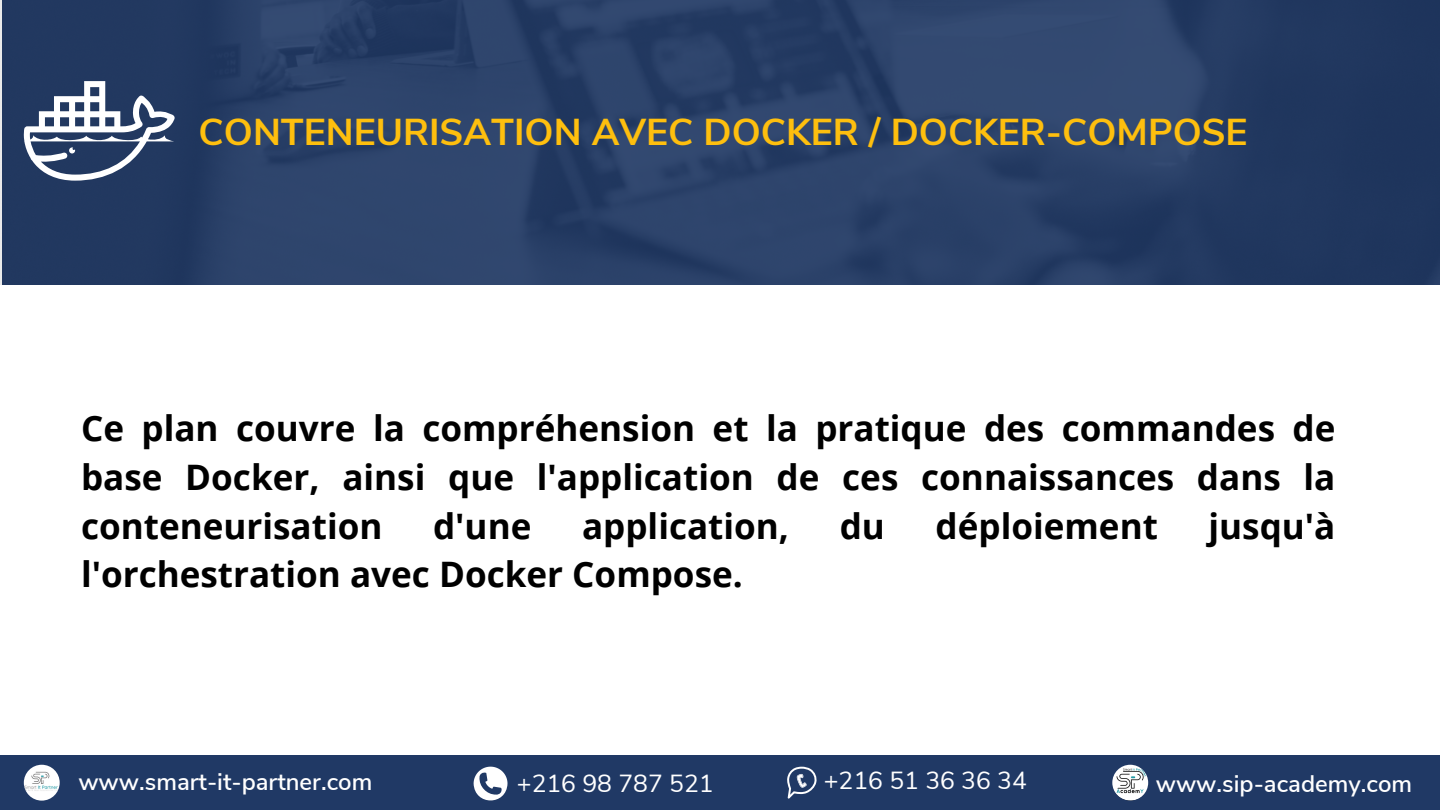
<style>
.page{position:relative;width:1440px;height:810px;background:#fff}
.page>*{position:absolute;margin:0;border:0;box-sizing:border-box;transform-origin:0 0}
.t1{font:700 37.4px "Nunito Sans";color:#febf0e}
.t2{font:700 35.1px/48.8px "Open Sans";color:#000;text-align:justify}
.t3{font:24.7px "Nunito Sans";color:#fff}
.t4{font:600 23.9px "Nunito Sans";color:#fff}
</style>
<div class="page">
<div style="left:0;top:755px;width:1440px;height:55px;background:#203965"></div>
<img style="left:24px;top:765px;width:36px;height:36px;border-radius:50%">
<img style="left:1112px;top:765px;width:36px;height:36px;border-radius:50%">
<svg style="left:787px;top:767px;width:30px;height:32px"></svg>
<svg style="left:474px;top:767px;width:33px;height:34px"></svg>
<img style="left:0;top:0;width:1440px;height:284px">
<svg style="left:24px;top:81px;width:151px;height:100px"></svg>
<p class="t1" style="left:199px;top:107px;width:1051px">CONTENEURISATION AVEC DOCKER / DOCKER-COMPOSE</p>
<p class="t2" style="left:81px;top:403px;width:1256px">Ce plan couvre la compréhension et la pratique des commandes de base Docker, ainsi que l'application de ces connaissances dans la conteneurisation</p>
<p class="t2" style="left:433px;top:501px;width:100px">d'une</p>
<p class="t2" style="left:582px;top:501px;width:209px">application,</p>
<p class="t2" style="left:840px;top:501px;width:47px">du</p>
<p class="t2" style="left:936px;top:501px;width:224px">déploiement</p>
<p class="t2" style="left:1209px;top:501px;width:128px">jusqu'à</p>
<p class="t2" style="left:81px;top:549px;width:663px">l'orchestration avec Docker Compose.</p>
<p class="t4" style="left:78px;top:766px;width:295px">www.smart-it-partner.com</p>
<p class="t3" style="left:517px;top:767px;width:198px">+216 98 787 521</p>
<p class="t3" style="left:824px;top:764px;width:205px">+216 51 36 36 34</p>
<p class="t4" style="left:1156px;top:768px;width:258px">www.sip-academy.com</p>
</div>
